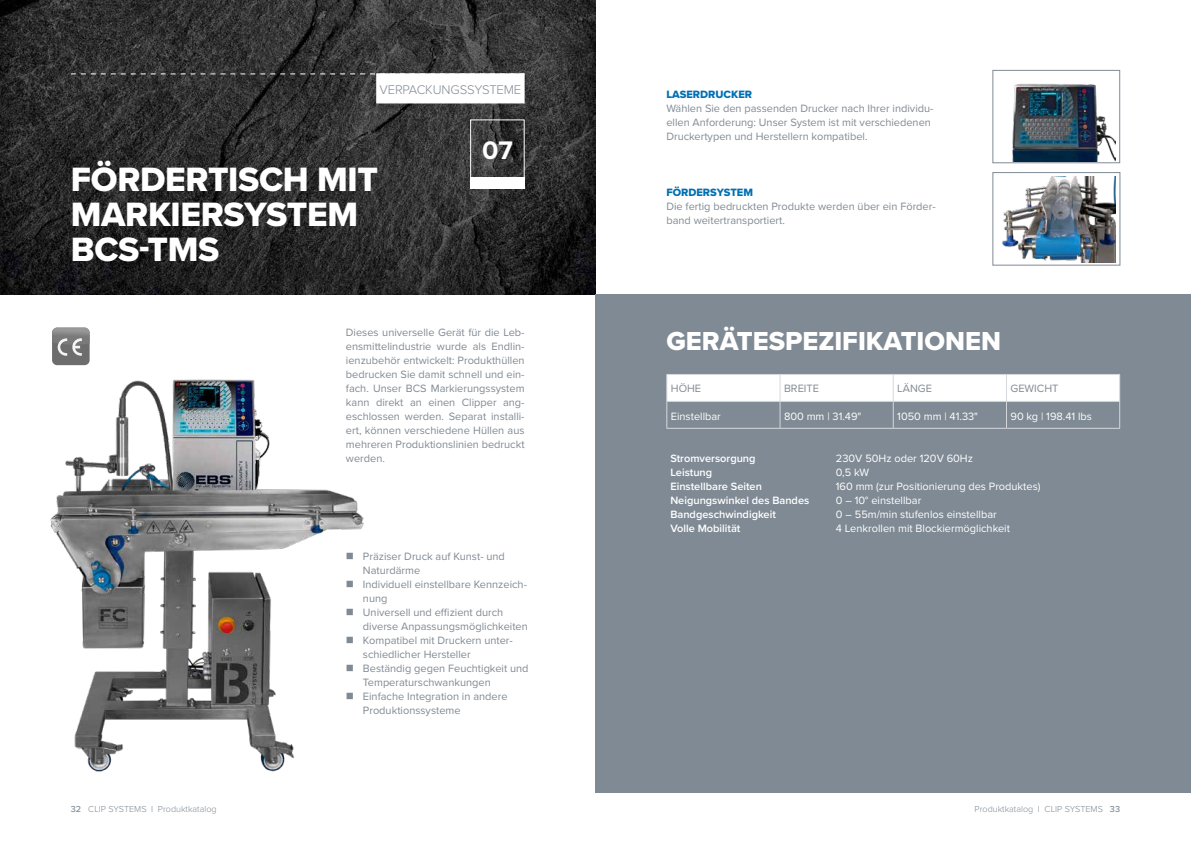
<style>
.page{position:relative;width:1191px;height:842px;background:#fff}
.page>*{position:absolute;margin:0;border:0;box-sizing:border-box;transform-origin:0 0}
.t1{font:35px/35px "Proxima Nova Extrabld";letter-spacing:-.01em;color:#fff}
.t2{font:27px "Proxima Nova Extrabld";color:#fff}
.t3{font:700 26.3px "Proxima Nova";color:#fff}
.t4{font:300 13px "Proxima Nova";letter-spacing:-.01em;color:#808a94}
.t5{font:11px/14px "Proxima Nova";color:#808a94}
.t6{font:11px "Proxima Nova";color:#fff}
.t7{font:600 11px "Proxima Nova";color:#fff}
.t8{font:11px "Proxima Nova Extrabld";color:#0070b3}
.t9{font:300 9px "Proxima Nova";color:#808a94}
.s1{font-weight:500}
</style>
<div class="page">
<img style="left:0;top:0;width:595px;height:294px">
<div style="left:595px;top:294px;width:596px;height:499px;background:#808a94"></div>
<img style="left:1012px;top:83px;width:103px;height:78px">
<div style="left:992px;top:70px;width:128px;height:93px;border:1px solid #808a94"></div>
<div style="left:992px;top:172px;width:128px;height:93px;border:1px solid #808a94"></div>
<img style="left:1002px;top:177px;width:113px;height:86px">
<div style="left:376px;top:73px;width:148px;height:30px;background:#fff"></div>
<svg style="left:71px;top:73px;width:453px;height:1px"></svg>
<div style="left:470px;top:119px;width:54px;height:59px;border:1px solid #fff"></div>
<div style="left:470px;top:178px;width:54px;height:11px;background:#fff"></div>
<svg style="left:666px;top:374px;width:454px;height:54px"></svg>
<hr style="left:666px;top:428px;width:114px;height:1px;background:#d5d8dd">
<hr style="left:780px;top:428px;width:113px;height:1px;background:#d5d8dd">
<hr style="left:893px;top:428px;width:113px;height:1px;background:#d5d8dd">
<hr style="left:1006px;top:428px;width:114px;height:1px;background:#d5d8dd">
<img style="left:50px;top:327px;width:314px;height:445px">
<svg style="left:347px;top:553px;width:6px;height:6px"></svg>
<svg style="left:347px;top:581px;width:6px;height:6px"></svg>
<svg style="left:347px;top:609px;width:6px;height:6px"></svg>
<svg style="left:347px;top:637px;width:6px;height:6px"></svg>
<svg style="left:347px;top:665px;width:6px;height:6px"></svg>
<svg style="left:347px;top:693px;width:6px;height:6px"></svg>
<p class="t4" style="left:379px;top:80px;width:143px">VERPACKUNGSSYSTEME</p>
<h1 class="t1" style="left:71px;top:161px;width:308px">FÖRDERTISCH MIT<br>MARKIERSYSTEM<br>BCS-TMS</h1>
<h3 class="t3" style="left:482px;top:131px;width:32px">07</h3>
<p class="t5" style="left:346px;top:325px;width:180px;text-align:justify">Dieses universelle Gerät für die Leb&shy;ensmittelindustrie wurde als Endlin&shy;ienzubehör entwickelt: Produkthüllen bedrucken Sie damit schnell und ein&shy;fach. Unser BCS Markierungssystem kann direkt an einen Clipper ang&shy;eschlossen werden. Separat installi&shy;ert, können verschiedene Hüllen aus mehreren Produktionslinien bedruckt werden.</p>
<p class="t9" style="left:71px;top:802px;width:147px"><span class="s1">32</span> CLIP SYSTEMS I Produktkatalog</p>
<p class="t5" style="left:363px;top:549px;width:167px">Präziser Druck auf Kunst- und<br>Naturdärme<br>Individuell einstellbare Kennzeich&shy;nung<br>Universell und effizient durch diverse Anpassungsmöglichkeiten<br>Kompatibel mit Druckern unter&shy;schiedlicher Hersteller<br>Beständig gegen Feuchtigkeit und<br>Temperaturschwankungen<br>Einfache Integration in andere<br>Produktionssysteme</p>
<p class="t8" style="left:666px;top:86px;width:87px">LASERDRUCKER</p>
<p class="t5" style="left:666px;top:101px;width:269px">Wählen Sie den passenden Drucker nach Ihrer individu&shy;ellen Anforderung: Unser System ist mit verschiedenen<br>Druckertypen und Herstellern kompatibel.</p>
<p class="t8" style="left:666px;top:184px;width:88px">FÖRDERSYSTEM</p>
<p class="t5" style="left:666px;top:199px;width:271px">Die fertig bedruckten Produkte werden über ein Förder&shy;band weitertransportiert.</p>
<h2 class="t2" style="left:666px;top:321px;width:336px">GERÄTESPEZIFIKATIONEN</h2>
<p class="t5" style="left:671px;top:381px;width:32px">HÖHE</p>
<p class="t5" style="left:784px;top:381px;width:37px">BREITE</p>
<p class="t5" style="left:897px;top:381px;width:36px">LÄNGE</p>
<p class="t5" style="left:1010px;top:381px;width:49px">GEWICHT</p>
<p class="t6" style="left:671px;top:408px;width:52px">Einstellbar</p>
<p class="t6" style="left:784px;top:408px;width:79px">800 mm | 31.49"</p>
<p class="t6" style="left:897px;top:408px;width:82px">1050 mm | 41.33"</p>
<p class="t6" style="left:1010px;top:408px;width:83px">90 kg | 198.41 lbs</p>
<p class="t7" style="left:670px;top:450px;width:87px">Stromversorgung</p>
<p class="t6" style="left:836px;top:450px;width:139px">230V 50Hz oder 120V 60Hz</p>
<p class="t7" style="left:670px;top:464px;width:43px">Leistung</p>
<p class="t6" style="left:836px;top:464px;width:35px">0,5 kW</p>
<p class="t7" style="left:670px;top:478px;width:93px">Einstellbare Seiten</p>
<p class="t6" style="left:836px;top:478px;width:206px">160 mm (zur Positionierung des Produktes)</p>
<p class="t7" style="left:670px;top:492px;width:140px">Neigungswinkel des Bandes</p>
<p class="t6" style="left:836px;top:492px;width:87px">0 – 10° einstellbar</p>
<p class="t7" style="left:670px;top:506px;width:107px">Bandgeschwindigkeit</p>
<p class="t6" style="left:836px;top:506px;width:162px">0 – 55m/min stufenlos einstellbar</p>
<p class="t7" style="left:670px;top:520px;width:72px">Volle Mobilität</p>
<p class="t6" style="left:836px;top:520px;width:176px">4 Lenkrollen mit Blockiermöglichkeit</p>
<p class="t9" style="left:974px;top:802px;width:147px">Produktkatalog I CLIP SYSTEMS <span class="s1">33</span></p>
</div>
